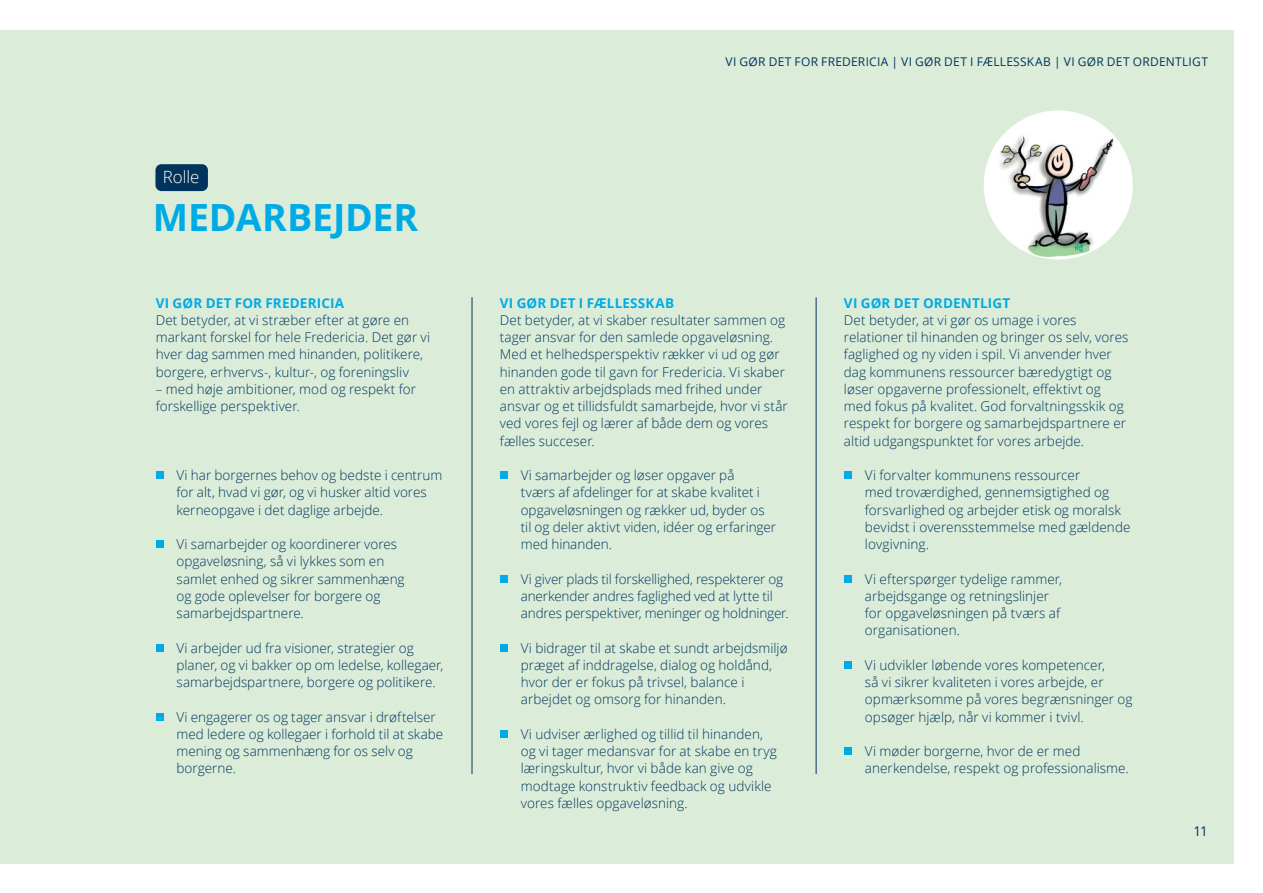
<style>
.page{position:relative;width:1263px;height:893px;background:#fff}
.page>*{position:absolute;margin:0;border:0;box-sizing:border-box;transform-origin:0 0}
.t1{font:700 37.5px "Open Sans";letter-spacing:-.005em;color:#00abe5}
.FK_rubrik{font:300 16.8px "Open Sans";letter-spacing:-.005em;color:#fff}
.FK_brød{font:300 13.5px/17.2px "Open Sans";letter-spacing:.005em;color:#00345c}
.FK_mellemrubrik{font:700 13.5px "Open Sans";letter-spacing:.01em;color:#00abe5}
.t2{font:13.5px "Open Sans";color:#00345c}
.t3{font:12px "Open Sans";letter-spacing:.02em;color:#00345c}
</style>
<div class="page">
<div style="left:0;top:30px;width:1233px;height:833px;background:#dbedd9"></div>
<div style="left:984px;top:110px;width:149px;height:149px;background:#fff;border-radius:50%"></div>
<img style="left:995px;top:134px;width:120px;height:123px">
<hr style="left:472px;top:297px;width:1px;height:477px;background:#00345c">
<hr style="left:816px;top:297px;width:1px;height:477px;background:#00345c">
<div style="left:155px;top:164px;width:53px;height:27px;background:#00345c;border-radius:6px"></div>
<div style="left:156px;top:471px;width:7px;height:8px;background:#00abe5"></div>
<div style="left:156px;top:540px;width:7px;height:8px;background:#00abe5"></div>
<div style="left:156px;top:644px;width:7px;height:8px;background:#00abe5"></div>
<div style="left:156px;top:713px;width:7px;height:8px;background:#00abe5"></div>
<div style="left:500px;top:471px;width:7px;height:8px;background:#00abe5"></div>
<div style="left:500px;top:575px;width:7px;height:8px;background:#00abe5"></div>
<div style="left:500px;top:644px;width:7px;height:8px;background:#00abe5"></div>
<div style="left:500px;top:730px;width:7px;height:8px;background:#00abe5"></div>
<div style="left:844px;top:471px;width:7px;height:8px;background:#00abe5"></div>
<div style="left:844px;top:575px;width:7px;height:8px;background:#00abe5"></div>
<div style="left:844px;top:661px;width:7px;height:8px;background:#00abe5"></div>
<div style="left:844px;top:747px;width:7px;height:8px;background:#00abe5"></div>
<p class="FK_rubrik" style="left:163px;top:166px;width:38px">Rolle</p>
<h3 class="t1" style="left:153px;top:191px;width:267px">MEDARBEJDER</h3>
<p class="FK_mellemrubrik" style="left:156px;top:293px;width:190px">VI GØR DET FOR FREDERICIA</p>
<p class="FK_brød" style="left:156px;top:311px;width:276px">Det betyder, at vi stræber efter at gøre en markant forskel for hele Fredericia. Det gør vi hver dag sammen med hinanden, politikere, borgere, erhvervs-, kultur-, og foreningsliv</p>
<p class="FK_brød" style="left:156px;top:380px;width:262px">– med høje ambitioner, mod og respekt for forskellige perspektiver.</p>
<p class="FK_brød" style="left:177px;top:466px;width:267px">Vi har borgernes behov og bedste i centrum for alt, hvad vi gør, og vi husker altid vores kerneopgave i det daglige arbejde.</p>
<p class="FK_brød" style="left:177px;top:535px;width:230px">Vi samarbejder og koordinerer vores opgaveløsning, så vi lykkes som en samlet enhed og sikrer sammenhæng og gode oplevelser for borgere og samarbejdspartnere.</p>
<p class="FK_brød" style="left:177px;top:639px;width:268px">Vi arbejder ud fra visioner, strategier og planer, og vi bakker op om ledelse, kollegaer, samarbejdspartnere, borgere og politikere.</p>
<p class="FK_brød" style="left:177px;top:708px;width:268px">Vi engagerer os og tager ansvar i drøftelser med ledere og kollegaer i forhold til at skabe mening og sammenhæng for os selv og borgerne.</p>
<p class="t3" style="left:726px;top:53px;width:484px">VI GØR DET FOR FREDERICIA | VI GØR DET I FÆLLESSKAB | VI GØR DET ORDENTLIGT</p>
<p class="FK_mellemrubrik" style="left:500px;top:293px;width:176px">VI GØR DET I FÆLLESSKAB</p>
<p class="FK_brød" style="left:500px;top:311px;width:290px">Det betyder, at vi skaber resultater sammen og tager ansvar for den samlede opgaveløsning.<br>Med et helhedsperspektiv rækker vi ud og gør hinanden gode til gavn for Fredericia. Vi skaber en attraktiv arbejdsplads med frihed under ansvar og et tillidsfuldt samarbejde, hvor vi står ved vores fejl og lærer af både dem og vores fælles succeser.</p>
<p class="FK_brød" style="left:521px;top:466px;width:257px">Vi samarbejder og løser opgaver på<br>tværs af afdelinger for at skabe kvalitet i opgaveløsningen og rækker ud, byder os til og deler aktivt viden, idéer og erfaringer med hinanden.</p>
<p class="FK_brød" style="left:521px;top:570px;width:269px">Vi giver plads til forskellighed, respekterer og anerkender andres faglighed ved at lytte til andres perspektiver, meninger og holdninger.</p>
<p class="FK_brød" style="left:521px;top:639px;width:268px">Vi bidrager til at skabe et sundt arbejdsmiljø præget af inddragelse, dialog og holdånd, hvor der er fokus på trivsel, balance i arbejdet og omsorg for hinanden.</p>
<p class="FK_brød" style="left:521px;top:725px;width:258px">Vi udviser ærlighed og tillid til hinanden, og vi tager medansvar for at skabe en tryg læringskultur, hvor vi både kan give og modtage konstruktiv feedback og udvikle vores fælles opgaveløsning.</p>
<p class="FK_mellemrubrik" style="left:844px;top:293px;width:168px">VI GØR DET ORDENTLIGT</p>
<p class="FK_brød" style="left:844px;top:311px;width:286px">Det betyder, at vi gør os umage i vores relationer til hinanden og bringer os selv, vores faglighed og ny viden i spil. Vi anvender hver dag kommunens ressourcer bæredygtigt og løser opgaverne professionelt, effektivt og med fokus på kvalitet. God forvaltningsskik og respekt for borgere og samarbejdspartnere er altid udgangspunktet for vores arbejde.</p>
<p class="FK_brød" style="left:865px;top:466px;width:267px">Vi forvalter kommunens ressourcer<br>med troværdighed, gennemsigtighed og forsvarlighed og arbejder etisk og moralsk bevidst i overensstemmelse med gældende lovgivning.</p>
<p class="FK_brød" style="left:865px;top:570px;width:199px">Vi efterspørger tydelige rammer, arbejdsgange og retningslinjer for opgaveløsningen på tværs af organisationen.</p>
<p class="FK_brød" style="left:865px;top:656px;width:269px">Vi udvikler løbende vores kompetencer,<br>så vi sikrer kvaliteten i vores arbejde, er opmærksomme på vores begrænsninger og opsøger hjælp, når vi kommer i tvivl.</p>
<p class="FK_brød" style="left:865px;top:742px;width:265px">Vi møder borgerne, hvor de er med anerkendelse, respekt og professionalisme.</p>
<p class="t2" style="left:1193px;top:822px;width:16px">11</p>
</div>
